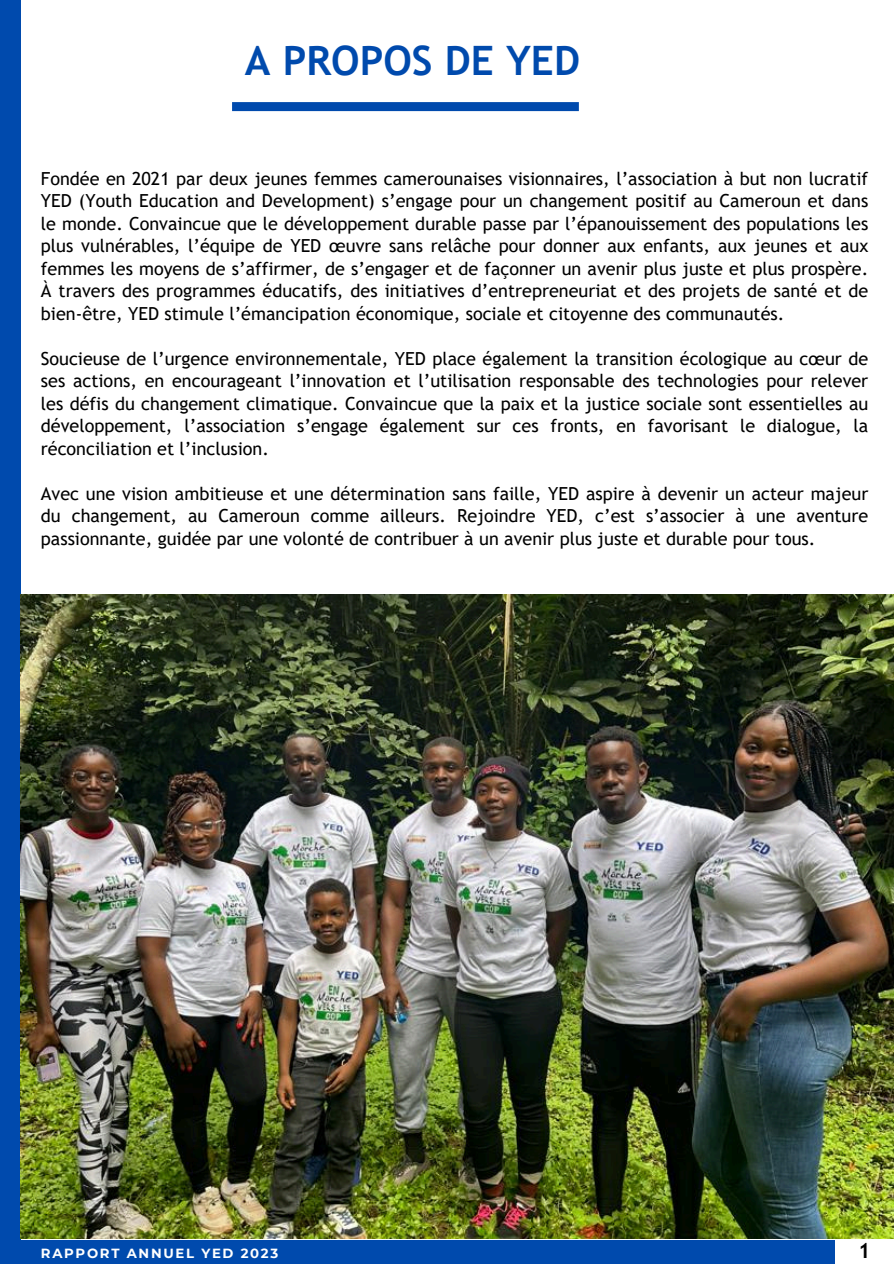
<style>
.page{position:relative;width:894px;height:1264px;background:#fff}
.page>*{position:absolute;margin:0;border:0;box-sizing:border-box;transform-origin:0 0}
.t1{font:700 40.5px "Trebuchet MS";color:#004aad}
.t2{font:700 21px "Trebuchet MS";color:#000}
.t3{font:18px/22.5px "Trebuchet MS";color:#000001;text-align:justify}
.t4{font:700 13.2px "Montserrat";letter-spacing:.13em;color:#fff}
</style>
<div class="page">
<div style="left:0;top:1240px;width:834px;height:23px;background:#004aad"></div>
<div style="left:0;top:0;width:20px;height:1263px;background:#004aad"></div>
<div style="left:232px;top:102px;width:346px;height:9px;background:#004aad"></div>
<img style="left:20px;top:594px;width:873px;height:644px">
<h1 class="t1" style="left:245px;top:37px;width:336px">A PROPOS DE YED</h1>
<h2 class="t3" style="left:41px;top:167px;width:828px">Fondée en 2021 par deux jeunes femmes camerounaises visionnaires, l’association à but non lucratif YED (Youth Education and Development) s’engage pour un changement positif au Cameroun et dans le monde. Convaincue que le développement durable passe par l’épanouissement des populations les plus vulnérables, l’équipe de YED œuvre sans relâche pour donner aux enfants, aux jeunes et aux femmes les moyens de s’affirmer, de s’engager et de façonner un avenir plus juste et plus prospère.<br>À travers des programmes éducatifs, des initiatives d’entrepreneuriat et des projets de santé et de bien-être, YED stimule l’émancipation économique, sociale et citoyenne des communautés.</h2>
<p class="t3" style="left:41px;top:347px;width:828px">Soucieuse de l’urgence environnementale, YED place également la transition écologique au cœur de ses actions, en encourageant l’innovation et l’utilisation responsable des technologies pour relever les défis du changement climatique. Convaincue que la paix et la justice sociale sont essentielles au développement, l’association s’engage également sur ces fronts, en favorisant le dialogue, la réconciliation et l’inclusion.</p>
<p class="t3" style="left:41px;top:482px;width:828px">Avec une vision ambitieuse et une détermination sans faille, YED aspire à devenir un acteur majeur du changement, au Cameroun comme ailleurs. Rejoindre YED, c’est s’associer à une aventure passionnante, guidée par une volonté de contribuer à un avenir plus juste et durable pour tous.</p>
<h2 class="t4" style="left:41px;top:1244px;width:239px">RAPPORT ANNUEL YED 2023</h2>
<h2 class="t2" style="left:857px;top:1237px;width:14px">1</h2>
</div>
